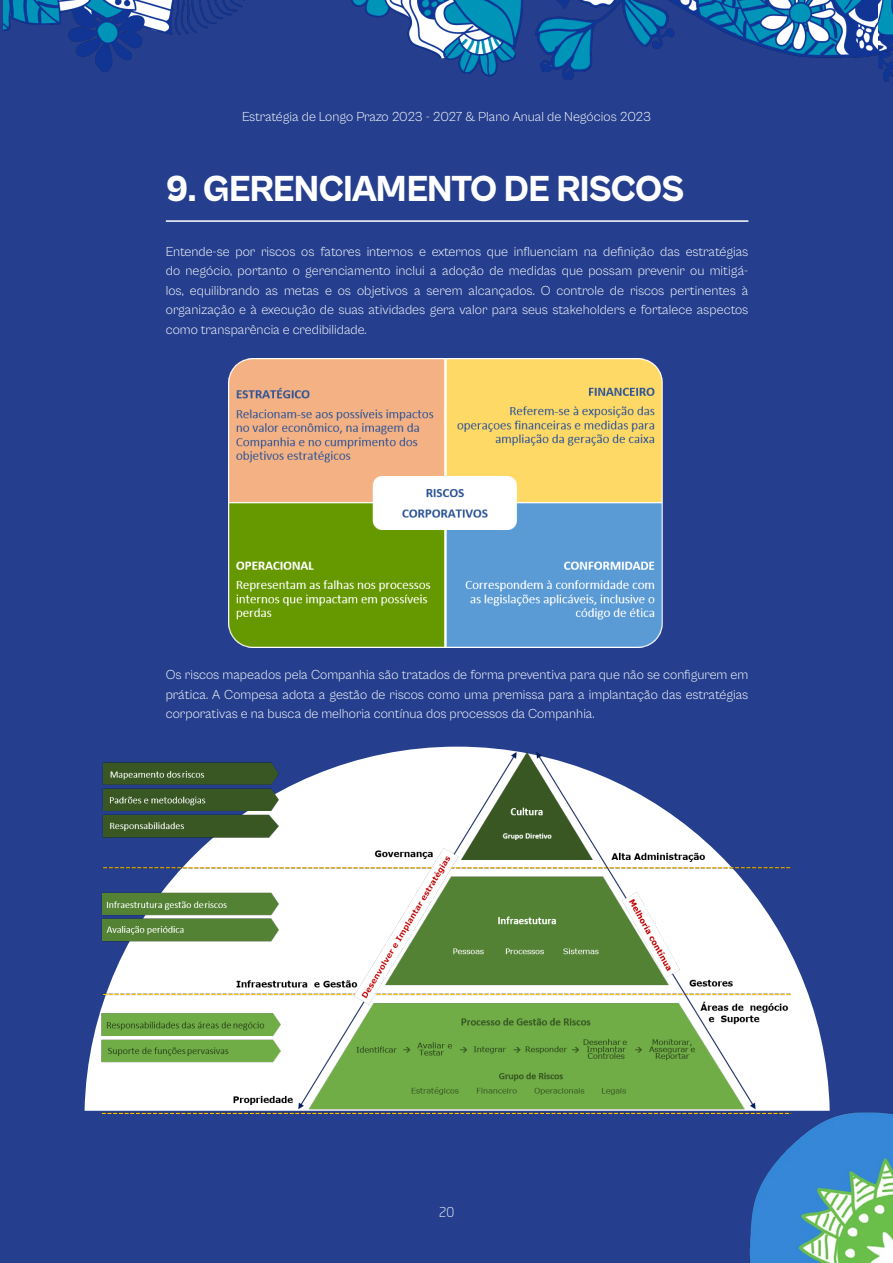
<style>
.page{position:relative;width:893px;height:1263px;background:#253f8e}
.page>*{position:absolute;margin:0;border:0;box-sizing:border-box;transform-origin:0 0}
.corpo{font:800 37.5px "Cabinet Grotesk";letter-spacing:-.015em;color:#fff}
.corpo-2{font:300 13.5px/19.5px "Cabinet Grotesk";color:#fff;text-align:justify}
.corpo-3{font:300 13.5px "Neo Sans Pro Cyr";color:#fff}
</style>
<div class="page">
<img style="left:3px;top:0;width:876px;height:80px">
<img style="left:879px;top:0;width:14px;height:81px">
<img style="left:830px;top:1112px;width:63px;height:151px">
<svg style="left:85px;top:747px;width:745px;height:516px"></svg>
<hr style="left:166px;top:220px;width:582px;height:2px;background:#fff">
<img style="left:100px;top:753px;width:694px;height:360px">
<img style="left:228px;top:358px;width:435px;height:290px">
<p class="corpo-2" style="left:242px;top:107px;width:410px">Estratégia de Longo Prazo 2023 - 2027 &amp; Plano Anual de Negócios 2023</p>
<p class="corpo" style="left:166px;top:169px;width:520px">9. GERENCIAMENTO DE RISCOS</p>
<p class="corpo-2" style="left:166px;top:242px;width:584px">Entende-se por riscos os fatores internos e externos que influenciam na definição das estratégias do negócio, portanto o gerenciamento inclui a adoção de medidas que possam prevenir ou mitigá&shy;los, equilibrando as metas e os objetivos a serem alcançados. O controle de riscos pertinentes à organização e à execução de suas atividades gera valor para seus stakeholders e fortalece aspectos como transparência e credibilidade.</p>
<p class="corpo-2" style="left:166px;top:665px;width:584px">Os riscos mapeados pela Companhia são tratados de forma preventiva para que não se configurem em prática. A Compesa adota a gestão de riscos como uma premissa para a implantação das estratégias corporativas e na busca de melhoria contínua dos processos da Companhia.</p>
<p class="corpo-3" style="left:439px;top:1204px;width:17px">20</p>
</div>
